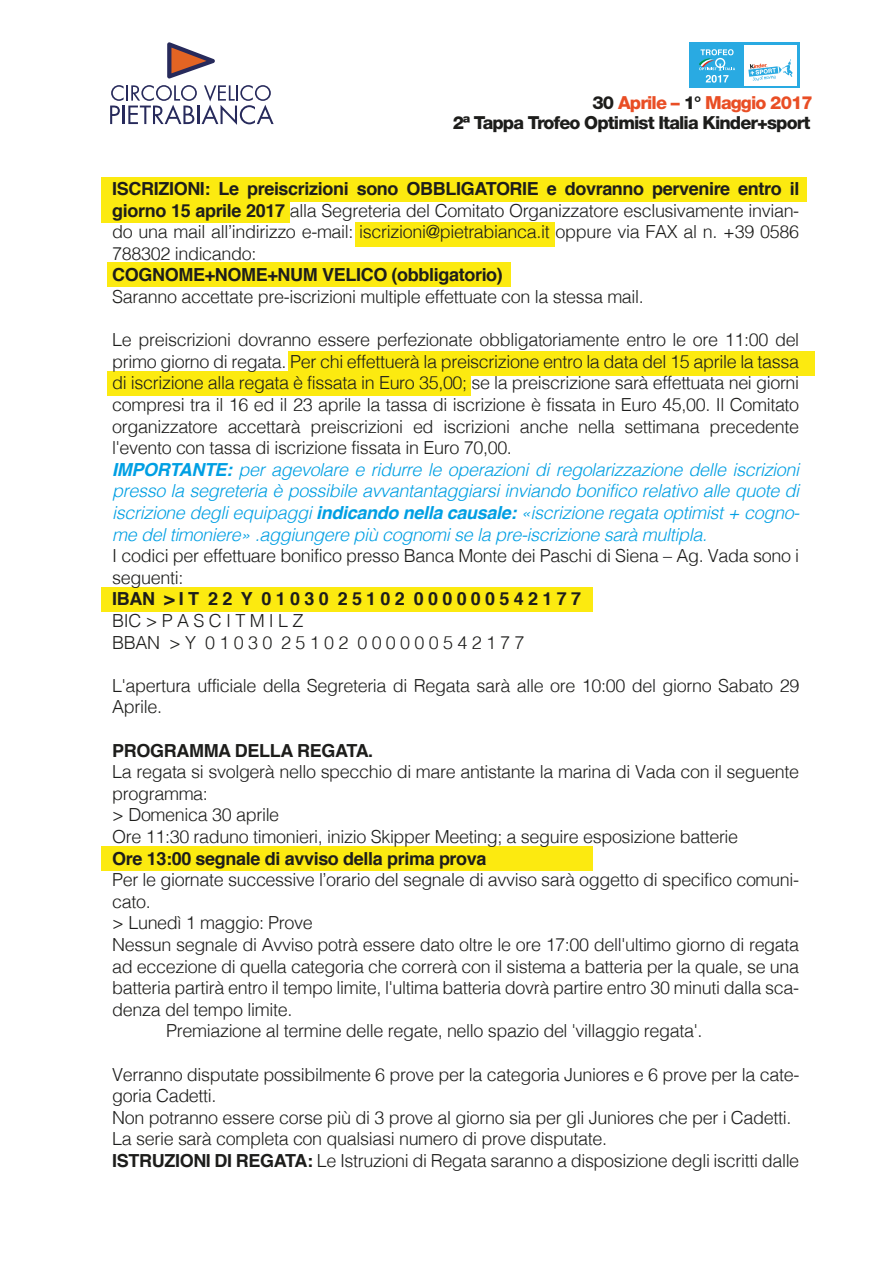
<style>
.page{position:relative;width:893px;height:1263px;background:#fff}
.page>*{position:absolute;margin:0;border:0;box-sizing:border-box;transform-origin:0 0}
.t1{font:300 18px/21.6px "Helvetica";letter-spacing:-.02em;color:#1d1d1b}
.t2{font:700 18px "Helvetica";letter-spacing:-.02em;color:#1d1d1b}
.t3{font:800 18px/19.5px "Helvetica Neue LT Std";letter-spacing:-.05em;color:#1d1d1b;text-align:right}
.s1{color:#e94e25}
.s2{font-weight:700}
.s3{font-weight:700;font-style:italic;color:#009fe3}
.s4{font-style:italic;color:#009fe3}
</style>
<div class="page">
<div style="left:101px;top:178px;width:706px;height:24px;background:#fcea10"></div>
<div style="left:288px;top:352px;width:526px;height:24px;background:#fcea10"></div>
<div style="left:107px;top:371px;width:364px;height:24px;background:#fcea10"></div>
<div style="left:101px;top:198px;width:189px;height:24px;background:#fcea10"></div>
<div style="left:101px;top:587px;width:491px;height:24px;background:#fcea10"></div>
<div style="left:101px;top:846px;width:491px;height:24px;background:#fcea10"></div>
<div style="left:107px;top:263px;width:403px;height:24px;background:#fcea10"></div>
<div style="left:355px;top:222px;width:199px;height:24px;background:#fcea10"></div>
<div style="left:689px;top:42px;width:110px;height:46px;background:#29aae2"></div>
<div style="left:744px;top:45px;width:53px;height:41px;background:#fff"></div>
<svg style="left:748px;top:59px;width:45px;height:22px"></svg>
<svg style="left:699px;top:49px;width:36px;height:34px"></svg>
<svg style="left:110px;top:85px;width:164px;height:40px"></svg>
<svg style="left:167px;top:42px;width:48px;height:37px"></svg>
<p class="t3" style="left:453px;top:93px;width:362px">30 <span class="s1">Aprile –</span> 1° <span class="s1">Maggio 2017<br></span>2ª Tappa Trofeo Optimist Italia Kinder+sport</p>
<p class="t1" style="left:112px;top:176px;width:689px;text-align:justify"><span class="s2">ISCRIZIONI: Le preiscrizioni sono OBBLIGATORIE e dovranno pervenire entro il giorno 15 aprile 2017</span> alla Segreteria del Comitato Organizzatore esclusivamente invian&shy;do una mail all’indirizzo e-mail: iscrizioni@pietrabianca.it oppure via FAX al n. +39 0586<br>788302 indicando:</p>
<p class="t2" style="left:112px;top:260px;width:392px">COGNOME+NOME+NUM VELICO (obbligatorio)</p>
<p class="t1" style="left:112px;top:284px;width:533px">Saranno accettate pre-iscrizioni multiple effettuate con la stessa mail.</p>
<p class="t1" style="left:112px;top:328px;width:689px">Le preiscrizioni dovranno essere perfezionate obbligatoriamente entro le ore 11:00 del primo giorno di regata. Per chi effettuerà la preiscrizione entro la data del 15 aprile la tassa di iscrizione alla regata è fissata in Euro 35,00; se la preiscrizione sarà effettuata nei giorni compresi tra il 16 ed il 23 aprile la tassa di iscrizione è fissata in Euro 45,00. Il Comitato organizzatore accettarà preiscrizioni ed iscrizioni anche nella settimana precedente l'evento con tassa di iscrizione fissata in Euro 70,00.<br><span class="s3">IMPORTANTE:</span> <span class="s4">per agevolare e ridurre le operazioni di regolarizzazione delle iscrizioni presso la segreteria è possibile avvantantaggiarsi inviando bonifico relativo alle quote di iscrizione degli equipaggi</span> <span class="s3">indicando nella causale:</span> <span class="s4">«iscrizione regata optimist + cogno&shy;me del timoniere» .aggiungere più cognomi se la pre-iscrizione sarà multipla.</span></p>
<p class="t1" style="left:112px;top:544px;width:689px">I codici per effettuare bonifico presso Banca Monte dei Paschi di Siena – Ag. Vada sono i seguenti:</p>
<p class="t2" style="left:112px;top:584px;width:470px">IBAN &gt; I T 2 2 Y 0 1 0 3 0 2 5 1 0 2 0 0 0 0 0 0 5 4 2 1 7 7</p>
<p class="t1" style="left:112px;top:608px;width:414px">BIC &gt; P A S C I T M I L Z<br>BBAN &gt; Y 0 1 0 3 0 2 5 1 0 2 0 0 0 0 0 0 5 4 2 1 7 7</p>
<p class="t1" style="left:112px;top:673px;width:689px">L'apertura ufficiale della Segreteria di Regata sarà alle ore 10:00 del giorno Sabato 29<br>Aprile.</p>
<p class="t2" style="left:112px;top:736px;width:263px">PROGRAMMA DELLA REGATA.</p>
<p class="t1" style="left:112px;top:760px;width:688px">La regata si svolgerà nello specchio di mare antistante la marina di Vada con il seguente programma:<br>&gt; Domenica 30 aprile<br>Ore 11:30 raduno timonieri, inizio Skipper Meeting; a seguire esposizione batterie</p>
<p class="t2" style="left:112px;top:844px;width:376px">Ore 13:00 segnale di avviso della prima prova</p>
<p class="t1" style="left:112px;top:868px;width:688px">Per le giornate successive l’orario del segnale di avviso sarà oggetto di specifico comuni-</p>
<p class="t1" style="left:112px;top:889px;width:40px">cato.</p>
<p class="t1" style="left:112px;top:911px;width:202px">&gt; Lunedì 1 maggio: Prove</p>
<p class="t1" style="left:112px;top:932px;width:688px">Nessun segnale di Avviso potrà essere dato oltre le ore 17:00 dell'ultimo giorno di regata</p>
<p class="t1" style="left:112px;top:954px;width:688px">ad eccezione di quella categoria che correrà con il sistema a batteria per la quale, se una</p>
<p class="t1" style="left:112px;top:976px;width:688px">batteria partirà entro il tempo limite, l'ultima batteria dovrà partire entro 30 minuti dalla sca-</p>
<p class="t1" style="left:112px;top:997px;width:182px">denza del tempo limite.</p>
<p class="t1" style="left:166px;top:1019px;width:538px">Premiazione al termine delle regate, nello spazio del 'villaggio regata'.</p>
<p class="t1" style="left:112px;top:1062px;width:689px">Verranno disputate possibilmente 6 prove per la categoria Juniores e 6 prove per la cate&shy;goria Cadetti.<br>Non potranno essere corse più di 3 prove al giorno sia per gli Juniores che per i Cadetti.<br>La serie sarà completa con qualsiasi numero di prove disputate.<br><span class="s2">ISTRUZIONI DI REGATA:</span> Le Istruzioni di Regata saranno a disposizione degli iscritti dalle</p>
</div>
